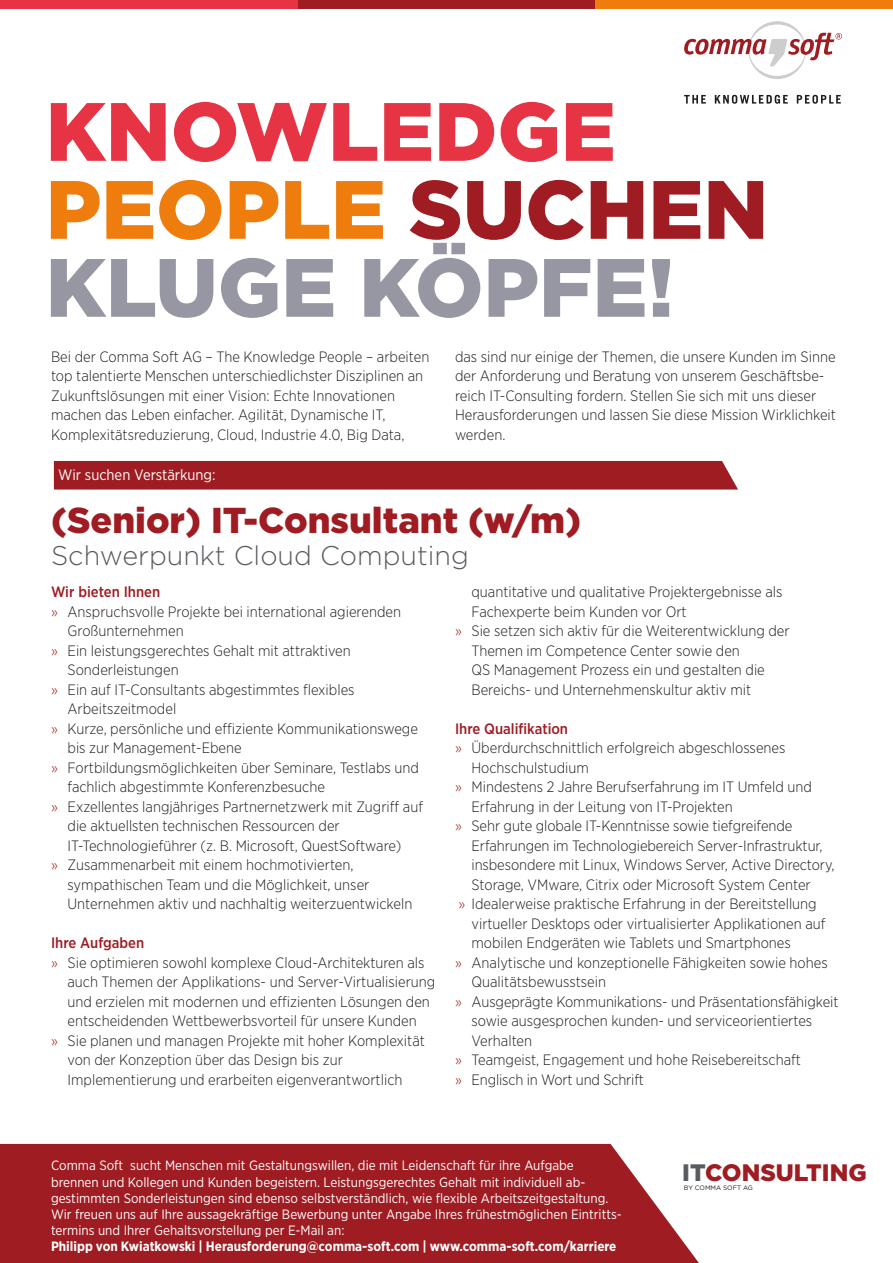
<style>
.page{position:relative;width:893px;height:1263px;background:#fff}
.page>*{position:absolute;margin:0;border:0;box-sizing:border-box;transform-origin:0 0}
.t1{font:900 82.5px/78px "Gotham";color:#9797a3}
.t2{font:900 36px "Gotham";color:#9f1c22}
.t3{font:300 27px "Gotham";color:#575c61}
.t4{font:900 23.85px "Gotham";color:#9f1c22}
.t5{font:300 15px/19.5px "Gotham Narrow";color:#1d1d1b}
.t6{font:500 15px "Gotham Narrow";color:#9f1c22}
.t7{font:15px "Gotham Narrow";color:#fff}
.t8{font:13.5px/16.2px "Gotham Narrow";color:#fff}
.t9{font:700 13.5px "Gotham Narrow";color:#fff}
.t10{font:6.45px "Gotham";color:#1d1d1b}
.s1{color:#e73444}
.s2{color:#ee7d0e}
.s3{color:#9f1c22}
.s4{color:#575c61}
</style>
<div class="page">
<div style="left:0;top:1144px;width:699px;height:119px;background:#9f1c22"></div>
<div style="left:0;top:0;width:298px;height:9px;background:#e73444"></div>
<div style="left:298px;top:0;width:297px;height:9px;background:#9f1c22"></div>
<div style="left:595px;top:0;width:298px;height:9px;background:#ee7d0e"></div>
<svg style="left:684px;top:95px;width:22px;height:9px"></svg>
<svg style="left:715px;top:95px;width:73px;height:9px"></svg>
<svg style="left:797px;top:95px;width:44px;height:9px"></svg>
<svg style="left:684px;top:21px;width:158px;height:58px"></svg>
<div style="left:54px;top:461px;width:684px;height:29px;background:#9f1c22"></div>
<h1 class="t1" style="left:46px;top:92px;width:724px"><span class="s1">KNOWLEDGE<br></span><span class="s2">PEOPLE</span> <span class="s3">SUCHEN<br></span>KLUGE KÖPFE!</h1>
<p class="t5" style="left:51px;top:346px;width:380px">Bei der Comma Soft AG – The Knowledge People – arbeiten top talentierte Menschen unterschiedlichster Disziplinen an Zukunftslösungen mit einer Vision: Echte Innovationen machen das Leben einfacher. Agilität, Dynamische IT, Komplexitätsreduzierung, Cloud, Industrie 4.0, Big Data,</p>
<p class="t5" style="left:455px;top:346px;width:382px">das sind nur einige der Themen, die unsere Kunden im Sinne der Anforderung und Beratung von unserem Geschäftsbe&shy;reich IT-Consulting fordern. Stellen Sie sich mit uns dieser Herausforderungen und lassen Sie diese Mission Wirklichkeit werden.</p>
<p class="t7" style="left:58px;top:465px;width:159px">Wir suchen Verstärkung:</p>
<h2 class="t2" style="left:51px;top:495px;width:532px">(Senior) IT-Consultant (w/m)</h2>
<h3 class="t3" style="left:51px;top:539px;width:419px">Schwerpunkt Cloud Computing</h3>
<p class="t6" style="left:51px;top:582px;width:111px">Wir bieten Ihnen</p>
<p class="t5" style="left:51px;top:601px;width:352px"><span class="s3">»</span> Anspruchsvolle Projekte bei international agierenden</p>
<p class="t5" style="left:68px;top:621px;width:118px">Großunternehmen</p>
<p class="t5" style="left:51px;top:640px;width:301px"><span class="s3">»</span> Ein leistungsgerechtes Gehalt mit attraktiven</p>
<p class="t5" style="left:68px;top:660px;width:113px">Sonderleistungen</p>
<p class="t5" style="left:51px;top:679px;width:305px"><span class="s3">»</span> Ein auf IT-Consultants abgestimmtes flexibles</p>
<p class="t5" style="left:68px;top:699px;width:110px">Arbeitszeitmodel</p>
<p class="t5" style="left:51px;top:718px;width:368px"><span class="s3">»</span> Kurze, persönliche und effiziente Kommunikationswege</p>
<p class="t5" style="left:68px;top:738px;width:176px">bis zur Management-Ebene</p>
<p class="t5" style="left:51px;top:757px;width:369px"><span class="s3">»</span> Fortbildungsmöglichkeiten über Seminare, Testlabs und</p>
<p class="t5" style="left:68px;top:777px;width:259px">fachlich abgestimmte Konferenzbesuche</p>
<p class="t5" style="left:51px;top:796px;width:373px"><span class="s3">»</span> Exzellentes langjähriges Partnernetzwerk mit Zugriff auf</p>
<p class="t5" style="left:68px;top:816px;width:274px">die aktuellsten technischen Ressourcen der</p>
<p class="t5" style="left:68px;top:835px;width:335px">IT-Technologieführer (z. B. Microsoft, QuestSoftware)</p>
<p class="t5" style="left:51px;top:855px;width:304px"><span class="s3">»</span> Zusammenarbeit mit einem hochmotivierten,</p>
<p class="t5" style="left:68px;top:874px;width:303px">sympathischen Team und die Möglichkeit, unser</p>
<p class="t5" style="left:68px;top:894px;width:346px">Unternehmen aktiv und nachhaltig weiterzuentwickeln</p>
<p class="t6" style="left:51px;top:933px;width:95px">Ihre Aufgaben</p>
<p class="t5" style="left:51px;top:952px;width:375px"><span class="s3">»</span> Sie optimieren sowohl komplexe Cloud-Architekturen als</p>
<p class="t5" style="left:68px;top:972px;width:369px">auch Themen der Applikations- und Server-Virtualisierung</p>
<p class="t5" style="left:68px;top:991px;width:364px">und erzielen mit modernen und effizienten Lösungen den</p>
<p class="t5" style="left:68px;top:1011px;width:351px">entscheidenden Wettbewerbsvorteil für unsere Kunden</p>
<p class="t5" style="left:51px;top:1030px;width:375px"><span class="s3">»</span> Sie planen und managen Projekte mit hoher Komplexität</p>
<p class="t5" style="left:68px;top:1050px;width:277px">von der Konzeption über das Design bis zur</p>
<p class="t5" style="left:68px;top:1069px;width:336px">Implementierung und erarbeiten eigenverantwortlich</p>
<p class="t5" style="left:471px;top:582px;width:312px">quantitative und qualitative Projektergebnisse als</p>
<p class="t5" style="left:471px;top:601px;width:217px">Fachexperte beim Kunden vor Ort</p>
<p class="t5" style="left:455px;top:621px;width:336px"><span class="s3">»</span> Sie setzen sich aktiv für die Weiterentwicklung der</p>
<p class="t5" style="left:471px;top:640px;width:270px">Themen im Competence Center sowie den</p>
<p class="t5" style="left:471px;top:660px;width:295px">QS Management Prozess ein und gestalten die</p>
<p class="t5" style="left:471px;top:679px;width:281px">Bereichs- und Unternehmenskultur aktiv mit</p>
<p class="t6" style="left:455px;top:719px;width:115px">Ihre Qualifikation</p>
<p class="t5" style="left:455px;top:738px;width:332px"><span class="s3">»</span> Überdurchschnittlich erfolgreich abgeschlossenes</p>
<p class="t5" style="left:471px;top:757px;width:119px">Hochschulstudium</p>
<p class="t5" style="left:455px;top:777px;width:358px"><span class="s3">»</span> Mindestens 2 Jahre Berufserfahrung im IT Umfeld und</p>
<p class="t5" style="left:471px;top:796px;width:263px">Erfahrung in der Leitung von IT-Projekten</p>
<p class="t5" style="left:455px;top:816px;width:339px"><span class="s3">»</span> Sehr gute globale IT-Kenntnisse sowie tiefgreifende</p>
<p class="t5" style="left:471px;top:835px;width:353px">Erfahrungen im Technologiebereich Server-Infrastruktur,</p>
<p class="t5" style="left:471px;top:855px;width:365px">insbesondere mit Linux, Windows Server, Active Directory,</p>
<p class="t5" style="left:471px;top:874px;width:341px">Storage, VMware, Citrix oder Microsoft System Center</p>
<p class="t5" style="left:459px;top:894px;width:360px"><span class="s3">»</span> Idealerweise praktische Erfahrung in der Bereitstellung</p>
<p class="t5" style="left:471px;top:913px;width:356px">virtueller Desktops oder virtualisierter Applikationen auf</p>
<p class="t5" style="left:471px;top:933px;width:321px">mobilen Endgeräten wie Tablets und Smartphones</p>
<p class="t5" style="left:455px;top:952px;width:374px"><span class="s3">»</span> Analytische und konzeptionelle Fähigkeiten sowie hohes</p>
<p class="t5" style="left:471px;top:972px;width:136px">Qualitätsbewusstsein</p>
<p class="t5" style="left:455px;top:991px;width:385px"><span class="s3">»</span> Ausgeprägte Kommunikations- und Präsentationsfähigkeit</p>
<p class="t5" style="left:471px;top:1011px;width:342px">sowie ausgesprochen kunden- und serviceorientiertes</p>
<p class="t5" style="left:471px;top:1030px;width:62px">Verhalten</p>
<p class="t5" style="left:455px;top:1050px;width:348px"><span class="s3">»</span> Teamgeist, Engagement und hohe Reisebereitschaft</p>
<p class="t5" style="left:455px;top:1069px;width:191px"><span class="s3">»</span> Englisch in Wort und Schrift</p>
<p class="t8" style="left:51px;top:1157px;width:572px">Comma Soft sucht Menschen mit Gestaltungswillen, die mit Leidenschaft für ihre Aufgabe brennen und Kollegen und Kunden begeistern. Leistungsgerechtes Gehalt mit individuell ab&shy;gestimmten Sonderleistungen sind ebenso selbstverständlich, wie flexible Arbeitszeitgestaltung.<br>Wir freuen uns auf Ihre aussagekräftige Bewerbung unter Angabe Ihres frühestmöglichen Eintritts&shy;termins und Ihrer Gehaltsvorstellung per E-Mail an:</p>
<p class="t9" style="left:51px;top:1238px;width:567px">Philipp von Kwiatkowski | Herausforderung@comma-soft.com | www.comma-soft.com/karriere</p>
<h3 class="t4" style="left:682px;top:1156px;width:186px"><span class="s4">IT</span>CONSULTING</h3>
<p class="t10" style="left:684px;top:1183px;width:71px">BY COMMA SOFT AG</p>
</div>
